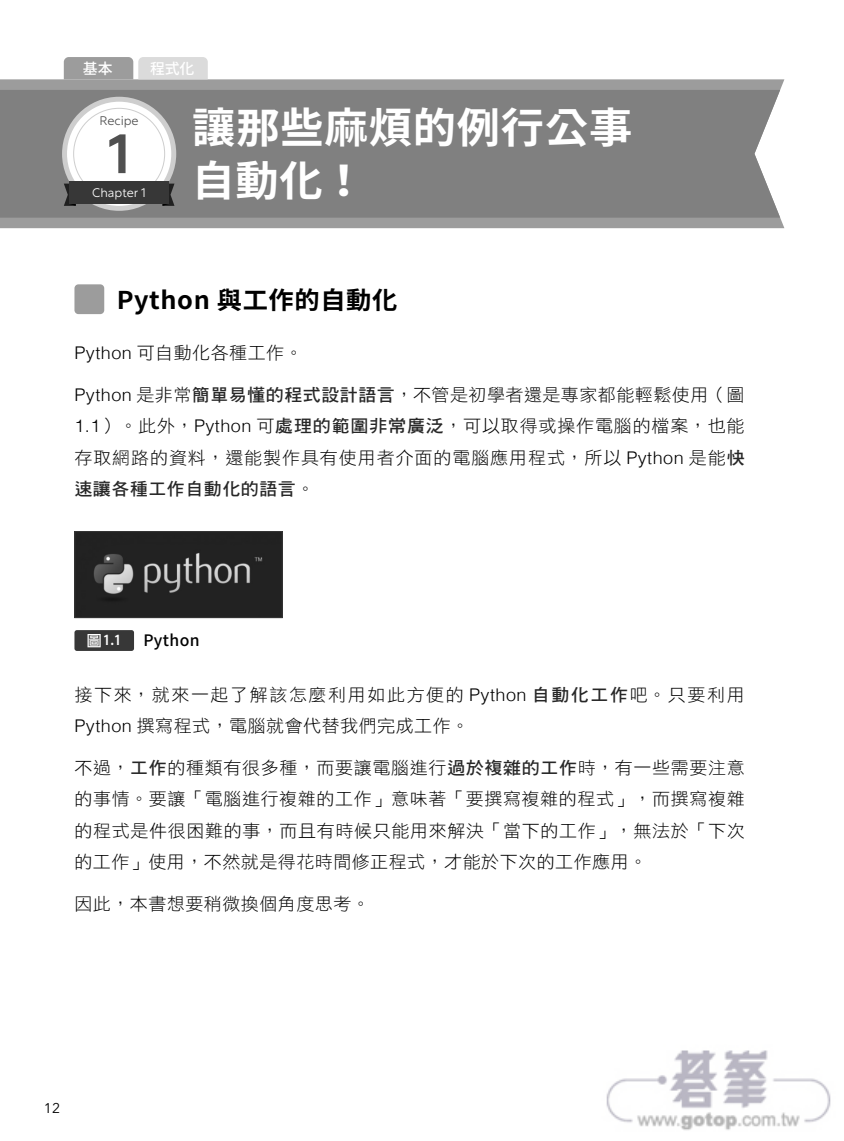
<style>
.page{position:relative;width:844px;height:1141px;background:#fff}
.page>*{position:absolute;margin:0;border:0;box-sizing:border-box;transform-origin:0 0}
.t1{font:500 54.6px "Rustica";color:#505050}
.t2{font:42px/52.5px "Gen Yo Gothic TW B";letter-spacing:.02em;color:#fff}
.t3{font:24.5px "Gen Yo Gothic TW B";letter-spacing:.025em;color:#000}
.t4{font:17.5px/31.5px "DF Hei Std W3";letter-spacing:.035em;color:#000;text-align:justify}
.t5{font:17.5px/31.5px "DF Hei Std W3";letter-spacing:.085em;color:#000}
.t6{font:17.5px "DF Hei Std W7";letter-spacing:.025em;color:#272727}
.t7{font:700 16.45px "Inconsolata";color:#fff;scale:.91 1}
.t8{font:15.75px "Gen Yo Gothic TW M";letter-spacing:.025em;color:#000}
.t9{font:14.88px "Gen Yo Gothic TW M";color:#fff}
.t10{font:14px "Avenir Next LT Pro";color:#000}
.t11{font:300 12.42px "Rustica";color:#fff}
.t12{font:300 12.42px "Rustica";color:#505050}
.s1{font-family:"Helvetica";font-weight:300}
.s2{font-family:"DF Hei Std W7";color:#272727}
.s3{font-family:"DF Hei Std W3";color:#000}
.s4{font-family:"DFUD Gothic TC1 W6";font-weight:400;font-size:14.88px}
</style>
<div class="page">
<img style="left:76px;top:533px;width:204px;height:83px">
<div style="left:74px;top:531px;width:208px;height:87px;border:1px solid #373737"></div>
<div style="left:74px;top:630px;width:60px;height:21px;background:#373737;border-radius:2px"></div>
<svg style="left:0;top:79px;width:784px;height:149px;fill:#9c9c9c"></svg>
<div style="left:0;top:90px;width:780px;height:128px;background:#808080"></div>
<svg style="left:64px;top:57px;width:144px;height:22px"></svg>
<svg style="left:64px;top:99px;width:110px;height:109px"></svg>
<div style="left:62px;top:97px;width:114px;height:114px;border:5px solid #cecece;border-radius:50%"></div>
<div style="left:74px;top:108px;width:91px;height:91px;background:#fff;border-radius:50%"></div>
<svg style="left:162px;top:182px;width:12px;height:24px"></svg>
<svg style="left:64px;top:182px;width:12px;height:24px"></svg>
<div style="left:69px;top:182px;width:100px;height:22px;background:#373737"></div>
<div style="left:74px;top:284px;width:30px;height:30px;background:#9c9c9c;border-radius:4px"></div>
<img style="left:606px;top:1050px;width:225px;height:81px">
<p class="t9" style="left:83px;top:60px;width:31px">基本</p>
<p class="t9" style="left:150px;top:60px;width:46px">程式化</p>
<p class="t12" style="left:99px;top:109px;width:41px">Recipe</p>
<h1 class="t1" style="left:108px;top:107px;width:24px">1</h1>
<p class="t11" style="left:92px;top:182px;width:55px">Chapter 1</p>
<h2 class="t2" style="left:192px;top:103px;width:442px">讓那些麻煩的例行公事自動化！</h2>
<h3 class="t3" style="left:117px;top:286px;width:282px">Python 與工作的自動化</h3>
<p class="t4" style="left:74px;top:337px;width:230px"><span class="s1">Python</span> 可自動化各種工作。</p>
<p class="t4" style="left:74px;top:378px;width:671px"><span class="s1">Python</span> 是非常<span class="s2">簡單易懂的程式設計語言</span>，不管是初學者還是專家都能輕鬆使用（圖<span class="s1">1.1</span>）。此外，<span class="s1">Python</span> 可<span class="s2">處理的範圍非常廣泛</span>，可以取得或操作電腦的檔案，也能存取網路的資料，還能製作具有使用者介面的電腦應用程式，所以 <span class="s1">Python</span> 是能<span class="s2">快</span></p>
<p class="t6" style="left:74px;top:479px;width:241px">速讓各種工作自動化的語言<span class="s3">。</span></p>
<p class="t7" style="left:87px;top:629px;width:40px"><span class="s4">圖</span>1.1</p>
<p class="t8" style="left:143px;top:631px;width:58px">Python</p>
<p class="t5" style="left:74px;top:678px;width:671px">接下來，就來一起了解該怎麼利用如此方便的 <span class="s1">Python</span> <span class="s2">自動化工作</span>吧。只要利用<br><span class="s1">Python</span> 撰寫程式，電腦就會代替我們完成工作。</p>
<p class="t4" style="left:74px;top:751px;width:671px">不過，<span class="s2">工作</span>的種類有很多種，而要讓電腦進行<span class="s2">過於複雜的工作</span>時，有一些需要注意的事情。要讓「電腦進行複雜的工作」意味著「要撰寫複雜的程式」，而撰寫複雜的程式是件很困難的事，而且有時候只能用來解決「當下的工作」，無法於「下次的工作」使用，不然就是得花時間修正程式，才能於下次的工作應用。</p>
<p class="t4" style="left:74px;top:887px;width:297px">因此，本書想要稍微換個角度思考。</p>
<p class="t10" style="left:44px;top:1100px;width:18px">12</p>
</div>
